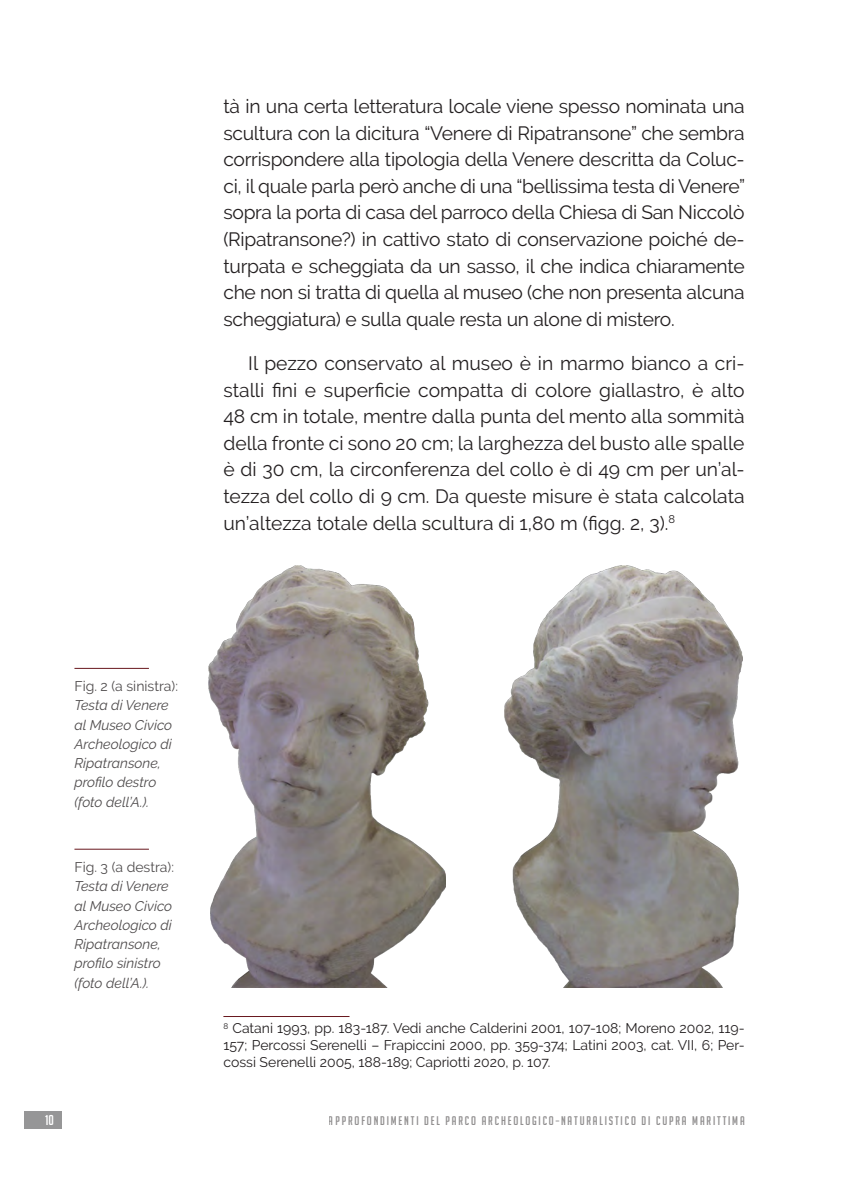
<style>
.page{position:relative;width:844px;height:1191px;background:#fff}
.page>*{position:absolute;margin:0;border:0;box-sizing:border-box;transform-origin:0 0}
.t1{font:19.25px/26.6px "Raleway";letter-spacing:-.015em;color:#231f20;text-align:justify}
.t2{font:14px/16.8px "Raleway";color:#231f20;text-align:justify}
.t3{font:italic 14px/19.2px "Raleway";color:#231f20}
.t4{font:14px "Big Noodle Titling";color:#fff}
.t5{font:12.25px "Big Noodle Titling";letter-spacing:.15em;color:#231f20}
</style>
<div class="page">
<div style="left:25px;top:1111px;width:37px;height:18px;background:#969697"></div>
<hr style="left:223px;top:1016px;width:126px;height:1px;background:#68171d">
<img style="left:208px;top:566px;width:237px;height:421px">
<img style="left:505px;top:566px;width:237px;height:421px">
<hr style="left:74px;top:668px;width:75px;height:1px;background:#68171d">
<hr style="left:74px;top:848px;width:75px;height:1px;background:#68171d">
<p class="t1" style="left:223px;top:93px;width:523px">tà in una certa letteratura locale viene spesso nominata una scultura con la dicitura “Venere di Ripatransone” che sembra corrispondere alla tipologia della Venere descritta da Coluc&shy;ci, il quale parla però anche di una “bellissima testa di Venere” sopra la porta di casa del parroco della Chiesa di San Niccolò (Ripatransone?) in cattivo stato di conservazione poiché de&shy;turpata e scheggiata da un sasso, il che indica chiaramente che non si tratta di quella al museo (che non presenta alcuna scheggiatura) e sulla quale resta un alone di mistero.</p>
<p class="t1" style="left:223px;top:350px;width:522px;text-indent:25px">Il pezzo conservato al museo è in marmo bianco a cri&shy;stalli fini e superficie compatta di colore giallastro, è alto 48 cm in totale, mentre dalla punta del mento alla sommità della fronte ci sono 20 cm; la larghezza del busto alle spalle è di 30 cm, la circonferenza del collo è di 49 cm per un’al&shy;tezza del collo di 9 cm. Da queste misure è stata calcolata un’altezza totale della scultura di 1,80 m (figg. 2, 3).<sup>8</sup></p>
<p class="t2" style="left:74px;top:678px;width:105px">Fig. 2 (a sinistra):</p>
<p class="t3" style="left:74px;top:696px;width:99px">Testa di Venere al Museo Civico<br>Archeologico di<br>Ripatransone, profilo destro (foto dell’A.).</p>
<p class="t2" style="left:74px;top:858px;width:101px">Fig. 3 (a destra):</p>
<p class="t3" style="left:74px;top:876px;width:99px">Testa di Venere al Museo Civico<br>Archeologico di<br>Ripatransone, profilo sinistro (foto dell’A.).</p>
<p class="t2" style="left:223px;top:1020px;width:522px"><sup>8</sup> Catani 1993, pp. 183-187. Vedi anche Calderini 2001, 107-108; Moreno 2002, 119- 157; Percossi Serenelli – Frapiccini 2000, pp. 359-374; Latini 2003, cat. VII, 6; Per&shy;cossi Serenelli 2005, 188-189; Capriotti 2020, p. 107.</p>
<p class="t4" style="left:45px;top:1112px;width:10px">10</p>
<p class="t5" style="left:329px;top:1113px;width:417px">APPROFONDIMENTI DEL PARCO ARCHEOLOGICO–NATURALISTICO DI CUPRA MARITTIMA</p>
</div>
